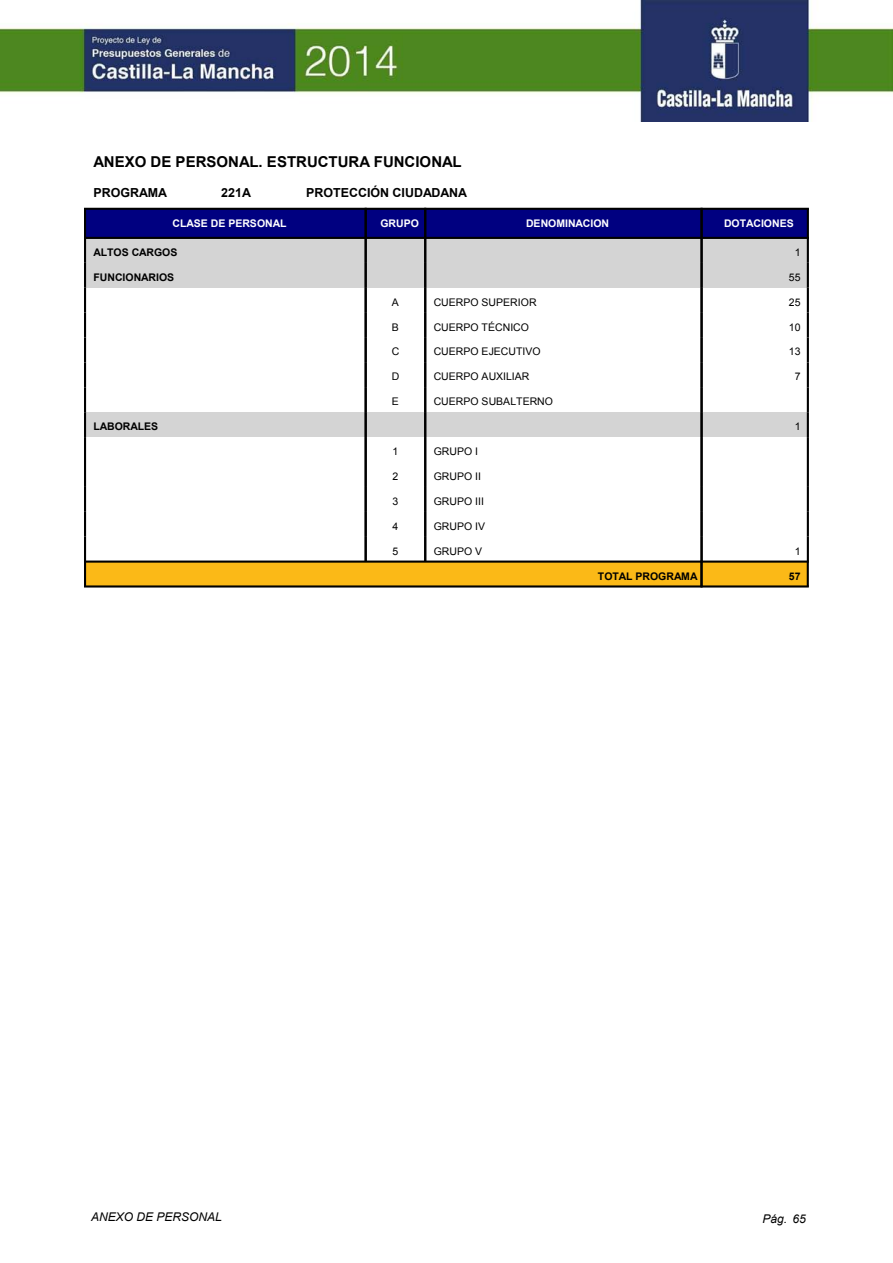
<style>
.page{position:relative;width:893px;height:1263px;background:#fff}
.page>*{position:absolute;margin:0;border:0;box-sizing:border-box;transform-origin:0 0}
.t1{font:700 15px "Arial";color:#000}
.t2{font:700 12.45px "Arial";color:#000}
.t3{font:italic 12px "Arial";color:#000}
.t4{font:10.5px "Arial";color:#000}
.t5{font:700 10.5px "Arial";color:#000}
.t6{font:700 10.5px "Arial";color:#fff}
</style>
<div class="page">
<div style="left:85px;top:209px;width:281px;height:29px;background:#000080"></div>
<div style="left:366px;top:209px;width:59px;height:29px;background:#000080"></div>
<div style="left:425px;top:209px;width:277px;height:29px;background:#000080"></div>
<div style="left:702px;top:209px;width:106px;height:29px;background:#000080"></div>
<div style="left:85px;top:238px;width:281px;height:25px;background:#d4d4d4"></div>
<div style="left:366px;top:238px;width:59px;height:25px;background:#d4d4d4"></div>
<div style="left:425px;top:238px;width:277px;height:25px;background:#d4d4d4"></div>
<div style="left:702px;top:238px;width:106px;height:25px;background:#d4d4d4"></div>
<div style="left:85px;top:263px;width:281px;height:25px;background:#d4d4d4"></div>
<div style="left:366px;top:263px;width:59px;height:25px;background:#d4d4d4"></div>
<div style="left:425px;top:263px;width:277px;height:25px;background:#d4d4d4"></div>
<div style="left:702px;top:263px;width:106px;height:25px;background:#d4d4d4"></div>
<div style="left:85px;top:412px;width:281px;height:25px;background:#d4d4d4"></div>
<div style="left:366px;top:412px;width:59px;height:25px;background:#d4d4d4"></div>
<div style="left:425px;top:412px;width:277px;height:25px;background:#d4d4d4"></div>
<div style="left:702px;top:412px;width:106px;height:25px;background:#d4d4d4"></div>
<div style="left:85px;top:562px;width:616px;height:24px;background:#fbb917"></div>
<div style="left:701px;top:562px;width:107px;height:24px;background:#fbb917"></div>
<hr style="left:84px;top:209px;width:2px;height:29px;background:#000">
<hr style="left:84px;top:208px;width:283px;height:2px;background:#000">
<hr style="left:84px;top:237px;width:283px;height:2px;background:#000">
<hr style="left:365px;top:209px;width:2px;height:29px;background:#000">
<hr style="left:365px;top:208px;width:61px;height:2px;background:#000">
<hr style="left:365px;top:237px;width:61px;height:2px;background:#000">
<hr style="left:424px;top:209px;width:2px;height:29px;background:#000">
<hr style="left:424px;top:208px;width:279px;height:2px;background:#000">
<hr style="left:424px;top:237px;width:279px;height:2px;background:#000">
<hr style="left:700px;top:209px;width:3px;height:29px;background:#000">
<hr style="left:807px;top:209px;width:2px;height:29px;background:#000">
<hr style="left:700px;top:208px;width:109px;height:2px;background:#000">
<hr style="left:700px;top:237px;width:109px;height:2px;background:#000">
<hr style="left:84px;top:238px;width:2px;height:25px;background:#000">
<hr style="left:365px;top:238px;width:2px;height:25px;background:#000">
<hr style="left:424px;top:238px;width:2px;height:25px;background:#000">
<hr style="left:700px;top:238px;width:3px;height:25px;background:#000">
<hr style="left:807px;top:238px;width:2px;height:25px;background:#000">
<hr style="left:84px;top:263px;width:2px;height:25px;background:#000">
<hr style="left:365px;top:263px;width:2px;height:25px;background:#000">
<hr style="left:424px;top:263px;width:2px;height:25px;background:#000">
<hr style="left:700px;top:263px;width:3px;height:25px;background:#000">
<hr style="left:807px;top:263px;width:2px;height:25px;background:#000">
<hr style="left:84px;top:288px;width:2px;height:25px;background:#000">
<hr style="left:365px;top:288px;width:2px;height:25px;background:#000">
<hr style="left:424px;top:288px;width:2px;height:25px;background:#000">
<hr style="left:700px;top:288px;width:3px;height:25px;background:#000">
<hr style="left:807px;top:288px;width:2px;height:25px;background:#000">
<hr style="left:84px;top:313px;width:2px;height:24px;background:#000">
<hr style="left:365px;top:313px;width:2px;height:24px;background:#000">
<hr style="left:424px;top:313px;width:2px;height:24px;background:#000">
<hr style="left:700px;top:313px;width:3px;height:24px;background:#000">
<hr style="left:807px;top:313px;width:2px;height:24px;background:#000">
<hr style="left:84px;top:337px;width:2px;height:25px;background:#000">
<hr style="left:365px;top:337px;width:2px;height:25px;background:#000">
<hr style="left:424px;top:337px;width:2px;height:25px;background:#000">
<hr style="left:700px;top:337px;width:3px;height:25px;background:#000">
<hr style="left:807px;top:337px;width:2px;height:25px;background:#000">
<hr style="left:84px;top:362px;width:2px;height:25px;background:#000">
<hr style="left:365px;top:362px;width:2px;height:25px;background:#000">
<hr style="left:424px;top:362px;width:2px;height:25px;background:#000">
<hr style="left:700px;top:362px;width:3px;height:25px;background:#000">
<hr style="left:807px;top:362px;width:2px;height:25px;background:#000">
<hr style="left:84px;top:387px;width:2px;height:25px;background:#000">
<hr style="left:365px;top:387px;width:2px;height:25px;background:#000">
<hr style="left:424px;top:387px;width:2px;height:25px;background:#000">
<hr style="left:700px;top:387px;width:3px;height:25px;background:#000">
<hr style="left:807px;top:387px;width:2px;height:25px;background:#000">
<hr style="left:84px;top:412px;width:2px;height:25px;background:#000">
<hr style="left:365px;top:412px;width:2px;height:25px;background:#000">
<hr style="left:424px;top:412px;width:2px;height:25px;background:#000">
<hr style="left:700px;top:412px;width:3px;height:25px;background:#000">
<hr style="left:807px;top:412px;width:2px;height:25px;background:#000">
<hr style="left:84px;top:437px;width:2px;height:25px;background:#000">
<hr style="left:365px;top:437px;width:2px;height:25px;background:#000">
<hr style="left:424px;top:437px;width:2px;height:25px;background:#000">
<hr style="left:700px;top:437px;width:3px;height:25px;background:#000">
<hr style="left:807px;top:437px;width:2px;height:25px;background:#000">
<hr style="left:84px;top:462px;width:2px;height:25px;background:#000">
<hr style="left:365px;top:462px;width:2px;height:25px;background:#000">
<hr style="left:424px;top:462px;width:2px;height:25px;background:#000">
<hr style="left:700px;top:462px;width:3px;height:25px;background:#000">
<hr style="left:807px;top:462px;width:2px;height:25px;background:#000">
<hr style="left:84px;top:487px;width:2px;height:25px;background:#000">
<hr style="left:365px;top:487px;width:2px;height:25px;background:#000">
<hr style="left:424px;top:487px;width:2px;height:25px;background:#000">
<hr style="left:700px;top:487px;width:3px;height:25px;background:#000">
<hr style="left:807px;top:487px;width:2px;height:25px;background:#000">
<hr style="left:84px;top:512px;width:2px;height:25px;background:#000">
<hr style="left:365px;top:512px;width:2px;height:25px;background:#000">
<hr style="left:424px;top:512px;width:2px;height:25px;background:#000">
<hr style="left:700px;top:512px;width:3px;height:25px;background:#000">
<hr style="left:807px;top:512px;width:2px;height:25px;background:#000">
<hr style="left:84px;top:537px;width:2px;height:25px;background:#000">
<hr style="left:365px;top:537px;width:2px;height:25px;background:#000">
<hr style="left:424px;top:537px;width:2px;height:25px;background:#000">
<hr style="left:700px;top:537px;width:3px;height:25px;background:#000">
<hr style="left:807px;top:537px;width:2px;height:25px;background:#000">
<hr style="left:84px;top:562px;width:2px;height:24px;background:#000">
<hr style="left:84px;top:560px;width:619px;height:3px;background:#000">
<hr style="left:84px;top:585px;width:619px;height:2px;background:#000">
<hr style="left:700px;top:562px;width:3px;height:24px;background:#000">
<hr style="left:807px;top:562px;width:2px;height:24px;background:#000">
<hr style="left:700px;top:560px;width:109px;height:3px;background:#000">
<hr style="left:700px;top:585px;width:109px;height:2px;background:#000">
<img style="left:0;top:0;width:893px;height:122px">
<h1 class="t1" style="left:94px;top:152px;width:370px">ANEXO DE PERSONAL. ESTRUCTURA FUNCIONAL</h1>
<p class="t2" style="left:94px;top:184px;width:75px">PROGRAMA</p>
<p class="t2" style="left:221px;top:184px;width:31px">221A</p>
<p class="t2" style="left:306px;top:184px;width:162px">PROTECCIÓN CIUDADANA</p>
<p class="t6" style="left:173px;top:216px;width:115px">CLASE DE PERSONAL</p>
<p class="t6" style="left:380px;top:216px;width:40px">GRUPO</p>
<p class="t6" style="left:526px;top:216px;width:85px">DENOMINACION</p>
<p class="t6" style="left:724px;top:216px;width:71px">DOTACIONES</p>
<p class="t5" style="left:94px;top:245px;width:85px">ALTOS CARGOS</p>
<p class="t4" style="left:795px;top:245px;width:7px">1</p>
<p class="t5" style="left:94px;top:270px;width:82px">FUNCIONARIOS</p>
<p class="t4" style="left:789px;top:270px;width:13px">55</p>
<p class="t4" style="left:392px;top:295px;width:9px">A</p>
<p class="t4" style="left:434px;top:295px;width:104px">CUERPO SUPERIOR</p>
<p class="t4" style="left:789px;top:295px;width:13px">25</p>
<p class="t4" style="left:392px;top:320px;width:9px">B</p>
<p class="t4" style="left:434px;top:320px;width:97px">CUERPO TÉCNICO</p>
<p class="t4" style="left:789px;top:320px;width:13px">10</p>
<p class="t4" style="left:392px;top:345px;width:9px">C</p>
<p class="t4" style="left:434px;top:345px;width:109px">CUERPO EJECUTIVO</p>
<p class="t4" style="left:789px;top:345px;width:13px">13</p>
<p class="t4" style="left:392px;top:370px;width:9px">D</p>
<p class="t4" style="left:434px;top:370px;width:97px">CUERPO AUXILIAR</p>
<p class="t4" style="left:795px;top:370px;width:7px">7</p>
<p class="t4" style="left:392px;top:395px;width:9px">E</p>
<p class="t4" style="left:434px;top:395px;width:121px">CUERPO SUBALTERNO</p>
<p class="t5" style="left:94px;top:419px;width:66px">LABORALES</p>
<p class="t4" style="left:795px;top:420px;width:7px">1</p>
<p class="t4" style="left:393px;top:444px;width:7px">1</p>
<p class="t4" style="left:434px;top:444px;width:46px">GRUPO I</p>
<p class="t4" style="left:393px;top:469px;width:7px">2</p>
<p class="t4" style="left:434px;top:469px;width:49px">GRUPO II</p>
<p class="t4" style="left:393px;top:494px;width:7px">3</p>
<p class="t4" style="left:434px;top:494px;width:52px">GRUPO III</p>
<p class="t4" style="left:393px;top:519px;width:7px">4</p>
<p class="t4" style="left:434px;top:519px;width:53px">GRUPO IV</p>
<p class="t4" style="left:393px;top:544px;width:7px">5</p>
<p class="t4" style="left:434px;top:544px;width:50px">GRUPO V</p>
<p class="t4" style="left:795px;top:544px;width:7px">1</p>
<p class="t5" style="left:598px;top:569px;width:101px">TOTAL PROGRAMA</p>
<p class="t5" style="left:789px;top:569px;width:13px">57</p>
<p class="t3" style="left:91px;top:1209px;width:132px">ANEXO DE PERSONAL</p>
<p class="t3" style="left:763px;top:1211px;width:45px">Pág. 65</p>
</div>
